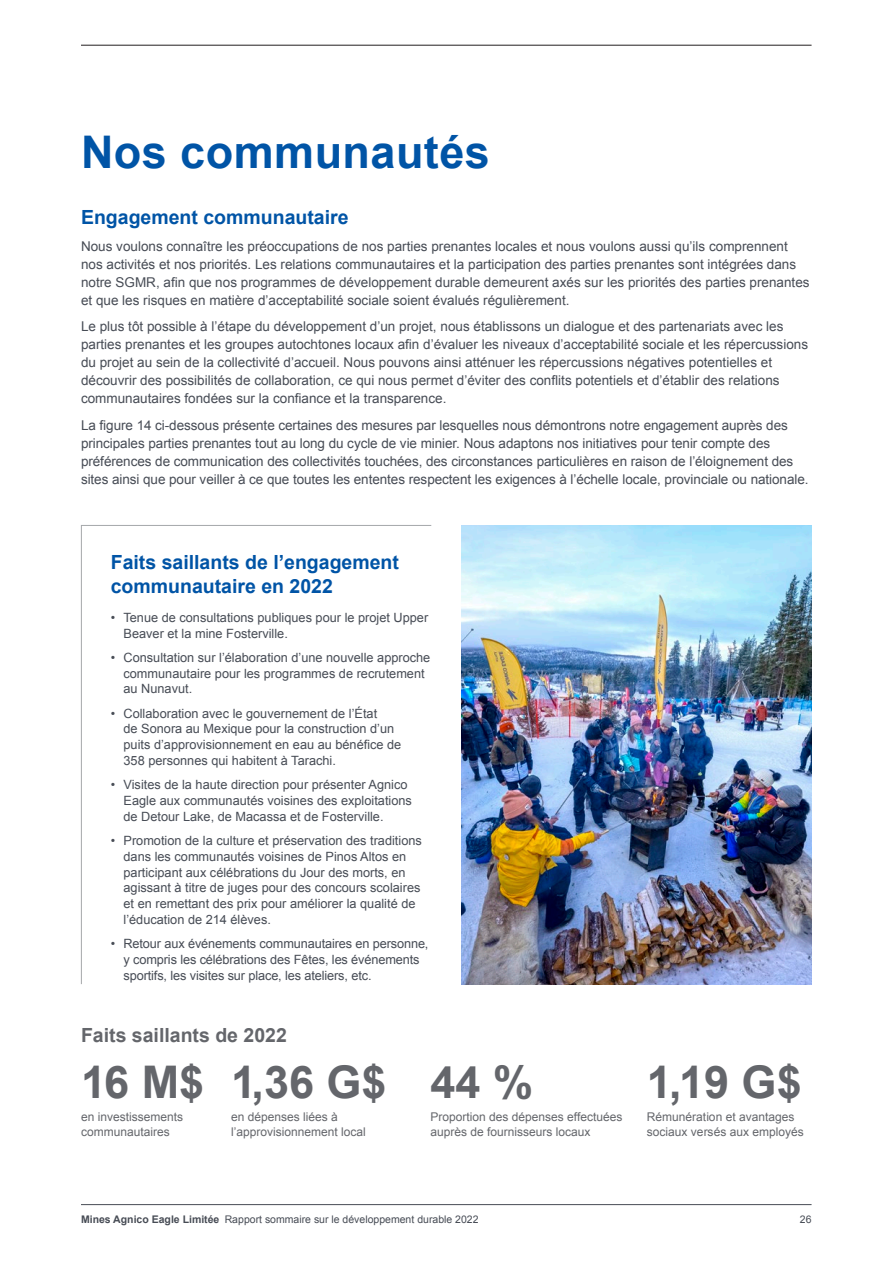
<style>
.page{position:relative;width:893px;height:1263px;background:#fff}
.page>*{position:absolute;margin:0;border:0;box-sizing:border-box;transform-origin:0 0}
.t1{font:700 45px "Arial";color:#64666b}
.H1_Header{font:700 45px "Arial";letter-spacing:.01em;color:#0054a6}
.H3_Subhead{font:700 19.5px/24px "Arial";color:#0054a6}
.t2{font:700 19.5px "Arial";color:#64666b}
.Body_Copy{font:13.5px/18px "Arial";color:#474c55}
.t3{font:12.75px/15.8px "Arial";color:#474c55}
.t4{font:12px/15px "Arial";color:#64666b}
.t5{font:10.5px "Arial";color:#474c55}
.s1{font-weight:700}
</style>
<div class="page">
<svg style="left:81px;top:525px;width:351px;height:459px"></svg>
<img style="left:461px;top:525px;width:351px;height:459px">
<hr style="left:81px;top:1204px;width:731px;height:1px;background:#474c55">
<hr style="left:81px;top:45px;width:731px;height:1px;background:#231f20">
<p class="H1_Header" style="left:81px;top:122px;width:410px">Nos communautés</p>
<p class="H3_Subhead" style="left:81px;top:206px;width:269px">Engagement communautaire</p>
<p class="Body_Copy" style="left:81px;top:237px;width:730px">Nous voulons connaître les préoccupations de nos parties prenantes locales et nous voulons aussi qu’ils comprennent nos activités et nos priorités. Les relations communautaires et la participation des parties prenantes sont intégrées dans notre SGMR, afin que nos programmes de développement durable demeurent axés sur les priorités des parties prenantes et que les risques en matière d’acceptabilité sociale soient évalués régulièrement.</p>
<p class="Body_Copy" style="left:81px;top:318px;width:729px">Le plus tôt possible à l’étape du développement d’un projet, nous établissons un dialogue et des partenariats avec les parties prenantes et les groupes autochtones locaux afin d’évaluer les niveaux d’acceptabilité sociale et les répercussions du projet au sein de la collectivité d’accueil. Nous pouvons ainsi atténuer les répercussions négatives potentielles et découvrir des possibilités de collaboration, ce qui nous permet d’éviter des conflits potentiels et d’établir des relations communautaires fondées sur la confiance et la transparence.</p>
<p class="Body_Copy" style="left:81px;top:416px;width:729px">La figure 14 ci-dessous présente certaines des mesures par lesquelles nous démontrons notre engagement auprès des principales parties prenantes tout au long du cycle de vie minier. Nous adaptons nos initiatives pour tenir compte des préférences de communication des collectivités touchées, des circonstances particulières en raison de l’éloignement des sites ainsi que pour veiller à ce que toutes les ententes respectent les exigences à l’échelle locale, provinciale ou nationale.</p>
<p class="H3_Subhead" style="left:111px;top:551px;width:290px">Faits saillants de l’engagement communautaire en 2022</p>
<p class="t3" style="left:124px;top:610px;width:306px;text-indent:-13px">• Tenue de consultations publiques pour le projet Upper<br>Beaver et la mine Fosterville.</p>
<p class="t3" style="left:124px;top:650px;width:308px;text-indent:-13px">• Consultation sur l’élaboration d’une nouvelle approche communautaire pour les programmes de recrutement au Nunavut.</p>
<p class="t3" style="left:124px;top:705px;width:279px;text-indent:-13px">• Collaboration avec le gouvernement de l’État<br>de Sonora au Mexique pour la construction d’un puits d’approvisionnement en eau au bénéfice de 358 personnes qui habitent à Tarachi.</p>
<p class="t3" style="left:124px;top:777px;width:290px;text-indent:-13px">• Visites de la haute direction pour présenter Agnico<br>Eagle aux communautés voisines des exploitations de Detour Lake, de Macassa et de Fosterville.</p>
<p class="t3" style="left:124px;top:833px;width:300px;text-indent:-13px">• Promotion de la culture et préservation des traditions dans les communautés voisines de Pinos Altos en participant aux célébrations du Jour des morts, en agissant à titre de juges pour des concours scolaires et en remettant des prix pour améliorer la qualité de l’éducation de 214 élèves.</p>
<p class="t3" style="left:124px;top:936px;width:306px;text-indent:-13px">• Retour aux événements communautaires en personne, y compris les célébrations des Fêtes, les événements sportifs, les visites sur place, les ateliers, etc.</p>
<p class="t2" style="left:81px;top:1022px;width:207px">Faits saillants de 2022</p>
<p class="t1" style="left:81px;top:1052px;width:125px">16 M$</p>
<p class="t4" style="left:81px;top:1110px;width:104px">en investissements communautaires</p>
<p class="t1" style="left:231px;top:1052px;width:157px">1,36 G$</p>
<p class="t4" style="left:231px;top:1110px;width:136px">en dépenses liées à l’approvisionnement local</p>
<p class="t1" style="left:430px;top:1052px;width:104px">44 %</p>
<p class="t4" style="left:430px;top:1110px;width:193px">Proportion des dépenses effectuées auprès de fournisseurs locaux</p>
<p class="t1" style="left:647px;top:1052px;width:156px">1,19 G$</p>
<p class="t4" style="left:647px;top:1110px;width:158px">Rémunération et avantages sociaux versés aux employés</p>
<p class="t5" style="left:81px;top:1212px;width:399px"><span class="s1">Mines Agnico Eagle Limitée</span> Rapport sommaire sur le développement durable 2022</p>
<p class="t5" style="left:800px;top:1212px;width:13px">26</p>
</div>
